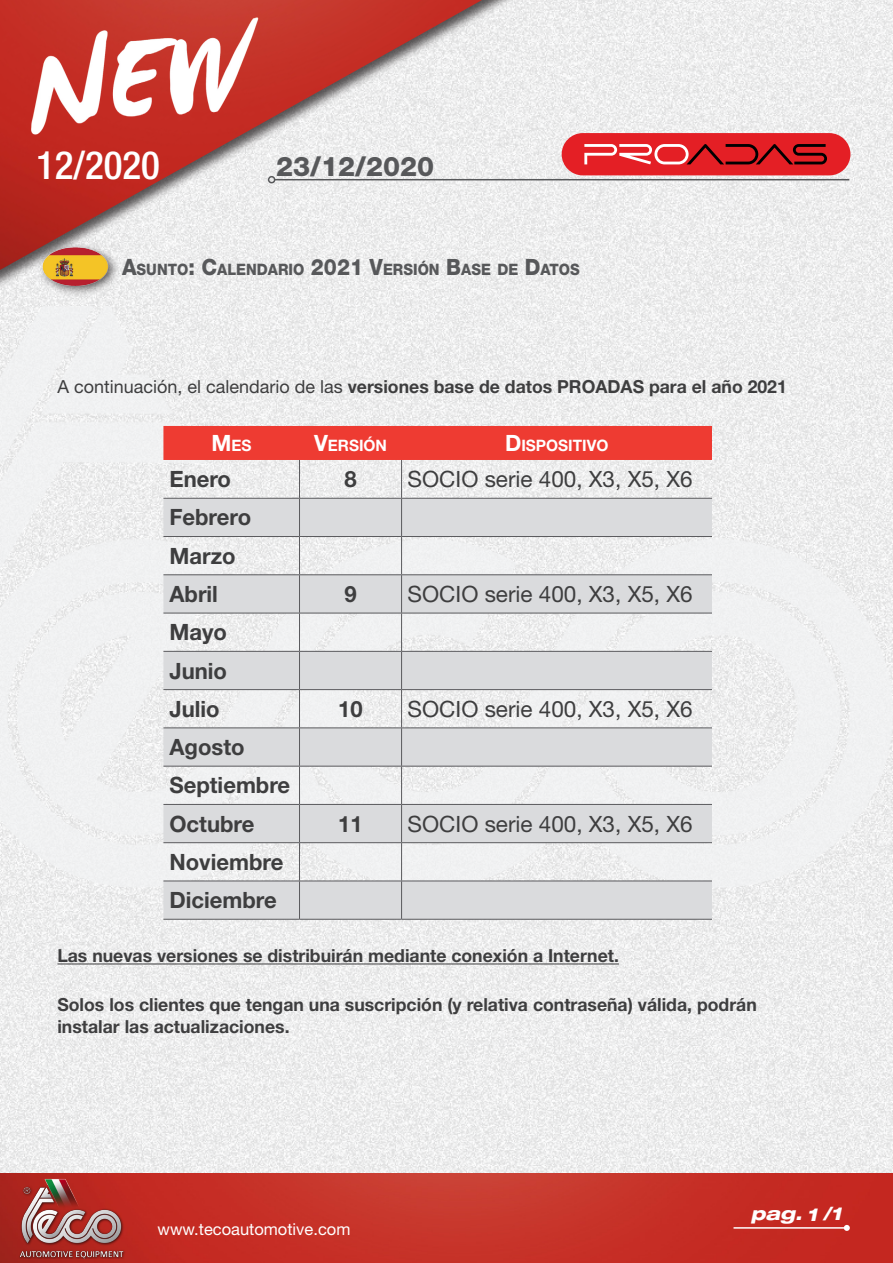
<style>
.page{position:relative;width:893px;height:1263px;background:#fff}
.page>*{position:absolute;margin:0;border:0;box-sizing:border-box;transform-origin:0 0}
.t1{font:500 condensed 39px "Helvetica Neue LT Std";color:#fff}
.t2{font:800 27px "Helvetica Neue LT Std";color:#57585a}
.t3{font:22.5px "Helvetica Neue LT Std";color:#3e3e3f}
.t4{font:700 22.5px/38.2px "Helvetica Neue LT Std";color:#3e3e3f}
.t5{font:700 18px/21.6px "Helvetica Neue LT Std";color:#3e3e3f}
.t6{font:italic 800 expanded 18px "Helvetica Neue LT Std";color:#fff}
.t7{font:16.5px "Helvetica Neue LT Std";color:#fff}
.t8{font:800 15.75px "Helvetica Neue LT Std";color:#57585a;scale:.92 1}
.t9{font:700 15.75px "Helvetica Neue LT Std";color:#fff}
.s1{font-size:22.5px}
.s2{font-weight:400}
</style>
<div class="page">
<img style="left:0;top:888px;width:893px;height:285px">
<img style="left:0;top:1173px;width:893px;height:90px">
<img style="left:18px;top:1176px;width:155px;height:83px">
<hr style="left:733px;top:1227px;width:114px;height:2px;background:#fff">
<svg style="left:844px;top:1225px;width:6px;height:6px"></svg>
<svg style="left:0;top:415px;width:893px;height:473px;fill:#f0f0f1"></svg>
<div style="left:0;top:0;width:893px;height:415px;background:#231f20;opacity:.75"></div>
<img style="left:0;top:0;width:482px;height:270px">
<img style="left:15px;top:13px;width:266px;height:141px">
<hr style="left:275px;top:179px;width:574px;height:1px;background:#57585a">
<div style="left:268px;top:176px;width:7px;height:7px;border:2px solid #57585a;border-radius:50%"></div>
<div style="left:562px;top:133px;width:288px;height:42px;background:#e41f25;border-radius:21px"></div>
<svg style="left:584px;top:144px;width:243px;height:20px"></svg>
<div style="left:37px;top:242px;width:83px;height:55px;background:#231f20;opacity:.75"></div>
<img style="left:43px;top:247px;width:66px;height:39px">
<hr style="left:57px;top:963px;width:562px;height:1px;background:#3e3e3f">
<div style="left:163px;top:426px;width:549px;height:34px;background:#ee3b32"></div>
<svg style="left:163px;top:499px;width:549px;height:420px;fill:#dadbdd"></svg>
<hr style="left:299px;top:460px;width:1px;height:38px;background:#5a5a5d">
<hr style="left:401px;top:460px;width:1px;height:38px;background:#5a5a5d">
<hr style="left:163px;top:498px;width:136px;height:1px;background:#5a5a5d">
<hr style="left:299px;top:498px;width:103px;height:1px;background:#5a5a5d">
<hr style="left:299px;top:499px;width:1px;height:37px;background:#5a5a5d">
<hr style="left:402px;top:498px;width:310px;height:1px;background:#5a5a5d">
<hr style="left:401px;top:499px;width:1px;height:37px;background:#5a5a5d">
<hr style="left:163px;top:536px;width:136px;height:1px;background:#5a5a5d">
<hr style="left:299px;top:536px;width:103px;height:1px;background:#5a5a5d">
<hr style="left:299px;top:537px;width:1px;height:37px;background:#5a5a5d">
<hr style="left:402px;top:536px;width:310px;height:1px;background:#5a5a5d">
<hr style="left:401px;top:537px;width:1px;height:37px;background:#5a5a5d">
<hr style="left:163px;top:574px;width:136px;height:1px;background:#5a5a5d">
<hr style="left:299px;top:574px;width:103px;height:1px;background:#5a5a5d">
<hr style="left:299px;top:575px;width:1px;height:38px;background:#5a5a5d">
<hr style="left:402px;top:574px;width:310px;height:1px;background:#5a5a5d">
<hr style="left:401px;top:575px;width:1px;height:38px;background:#5a5a5d">
<hr style="left:163px;top:613px;width:136px;height:1px;background:#5a5a5d">
<hr style="left:299px;top:613px;width:103px;height:1px;background:#5a5a5d">
<hr style="left:299px;top:613px;width:1px;height:38px;background:#5a5a5d">
<hr style="left:402px;top:613px;width:310px;height:1px;background:#5a5a5d">
<hr style="left:401px;top:613px;width:1px;height:38px;background:#5a5a5d">
<hr style="left:163px;top:651px;width:136px;height:1px;background:#5a5a5d">
<hr style="left:299px;top:651px;width:103px;height:1px;background:#5a5a5d">
<hr style="left:299px;top:652px;width:1px;height:37px;background:#5a5a5d">
<hr style="left:402px;top:651px;width:310px;height:1px;background:#5a5a5d">
<hr style="left:401px;top:652px;width:1px;height:37px;background:#5a5a5d">
<hr style="left:163px;top:689px;width:136px;height:1px;background:#5a5a5d">
<hr style="left:299px;top:689px;width:103px;height:1px;background:#5a5a5d">
<hr style="left:299px;top:690px;width:1px;height:37px;background:#5a5a5d">
<hr style="left:402px;top:689px;width:310px;height:1px;background:#5a5a5d">
<hr style="left:401px;top:690px;width:1px;height:37px;background:#5a5a5d">
<hr style="left:163px;top:727px;width:136px;height:1px;background:#5a5a5d">
<hr style="left:299px;top:727px;width:103px;height:1px;background:#5a5a5d">
<hr style="left:299px;top:728px;width:1px;height:38px;background:#5a5a5d">
<hr style="left:402px;top:727px;width:310px;height:1px;background:#5a5a5d">
<hr style="left:401px;top:728px;width:1px;height:38px;background:#5a5a5d">
<hr style="left:163px;top:766px;width:136px;height:1px;background:#5a5a5d">
<hr style="left:299px;top:766px;width:103px;height:1px;background:#5a5a5d">
<hr style="left:299px;top:766px;width:1px;height:38px;background:#5a5a5d">
<hr style="left:402px;top:766px;width:310px;height:1px;background:#5a5a5d">
<hr style="left:401px;top:766px;width:1px;height:38px;background:#5a5a5d">
<hr style="left:163px;top:804px;width:136px;height:1px;background:#5a5a5d">
<hr style="left:299px;top:804px;width:103px;height:1px;background:#5a5a5d">
<hr style="left:299px;top:805px;width:1px;height:37px;background:#5a5a5d">
<hr style="left:402px;top:804px;width:310px;height:1px;background:#5a5a5d">
<hr style="left:401px;top:805px;width:1px;height:37px;background:#5a5a5d">
<hr style="left:163px;top:842px;width:136px;height:1px;background:#5a5a5d">
<hr style="left:299px;top:842px;width:103px;height:1px;background:#5a5a5d">
<hr style="left:299px;top:843px;width:1px;height:37px;background:#5a5a5d">
<hr style="left:402px;top:842px;width:310px;height:1px;background:#5a5a5d">
<hr style="left:401px;top:843px;width:1px;height:37px;background:#5a5a5d">
<hr style="left:163px;top:880px;width:136px;height:1px;background:#5a5a5d">
<hr style="left:299px;top:880px;width:103px;height:1px;background:#5a5a5d">
<hr style="left:299px;top:881px;width:1px;height:38px;background:#5a5a5d">
<hr style="left:402px;top:880px;width:310px;height:1px;background:#5a5a5d">
<hr style="left:401px;top:881px;width:1px;height:38px;background:#5a5a5d">
<hr style="left:163px;top:919px;width:136px;height:1px;background:#5a5a5d">
<hr style="left:299px;top:919px;width:103px;height:1px;background:#5a5a5d">
<hr style="left:402px;top:919px;width:310px;height:1px;background:#5a5a5d">
<h1 class="t1" style="left:36px;top:142px;width:125px">12/2020</h1>
<h2 class="t2" style="left:276px;top:150px;width:160px">23/12/2020</h2>
<p class="t8" style="left:122px;top:260px;width:499px"><span class="s1">A</span>SUNTO<span class="s1">: C</span>ALENDARIO <span class="s1">2021 V</span>ERSIÓN <span class="s1">B</span>ASE DE <span class="s1">D</span>ATOS</p>
<p class="t5" style="left:57px;top:375px;width:731px"><span class="s2">A continuación, el calendario de las</span> versiones base de datos PROADAS para el año 2021</p>
<p class="t9" style="left:211px;top:436px;width:42px"><span class="s1">M</span>ES</p>
<p class="t9" style="left:314px;top:436px;width:75px"><span class="s1">V</span>ERSIÓN</p>
<p class="t9" style="left:505px;top:436px;width:105px"><span class="s1">D</span>ISPOSITIVO</p>
<p class="t4" style="left:169px;top:459px;width:63px">Enero</p>
<p class="t4" style="left:344px;top:459px;width:14px">8</p>
<p class="t3" style="left:408px;top:466px;width:287px">SOCIO serie 400, X3, X5, X6</p>
<p class="t4" style="left:169px;top:498px;width:83px">Febrero<br>Marzo<br>Abril</p>
<p class="t4" style="left:344px;top:574px;width:14px">9</p>
<p class="t3" style="left:408px;top:580px;width:287px">SOCIO serie 400, X3, X5, X6</p>
<p class="t4" style="left:169px;top:613px;width:59px;text-align:justify">Mayo Junio Julio</p>
<p class="t4" style="left:169px;top:727px;width:122px">Agosto<br>Septiembre<br>Octubre</p>
<p class="t4" style="left:169px;top:842px;width:115px">Noviembre<br>Diciembre</p>
<p class="t4" style="left:338px;top:689px;width:26px">10</p>
<p class="t3" style="left:408px;top:695px;width:287px">SOCIO serie 400, X3, X5, X6</p>
<p class="t4" style="left:338px;top:804px;width:26px">11</p>
<p class="t3" style="left:408px;top:810px;width:287px">SOCIO serie 400, X3, X5, X6</p>
<p class="t5" style="left:57px;top:944px;width:563px">Las nuevas versiones se distribuirán mediante conexión a Internet.</p>
<p class="t5" style="left:57px;top:994px;width:701px">Solos los clientes que tengan una suscripción (y relativa contraseña) válida, podrán instalar las actualizaciones.</p>
<p class="t7" style="left:158px;top:1219px;width:194px">www.tecoautomotive.com</p>
<p class="t6" style="left:751px;top:1202px;width:93px">pag. /1</p>
<p class="t6" style="left:807px;top:1202px;width:12px">1</p>
</div>
